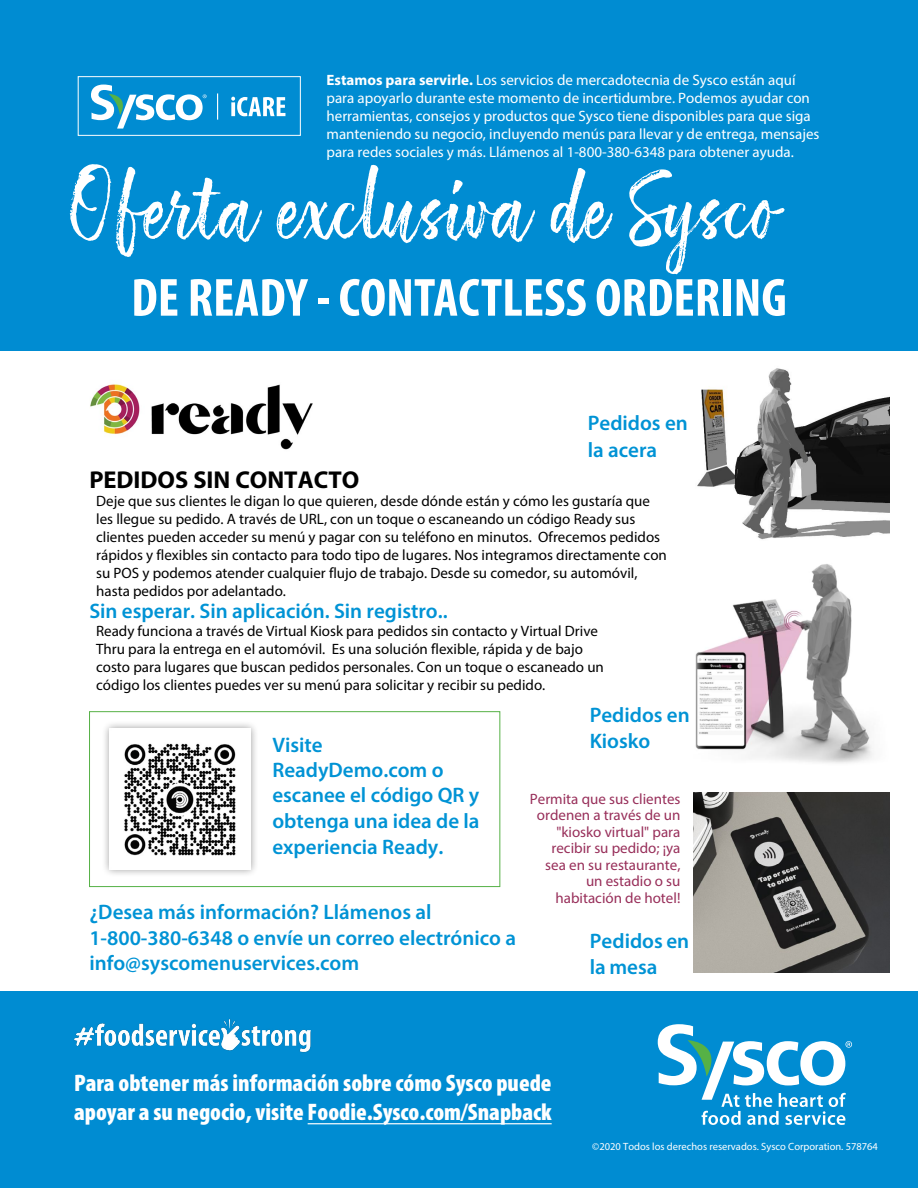
<style>
.page{position:relative;width:918px;height:1188px;background:#fff}
.page>*{position:absolute;margin:0;border:0;box-sizing:border-box;transform-origin:0 0}
.t1{font:85.95px "ATS Script";color:#fff}
.t2{font:700 condensed 54.15px "Myriad Pro";color:#fff}
.t3{font:700 24.45px "Myriad Pro";color:#000}
.t4{font:900 condensed 24px/28.8px "Myriad Pro";color:#fff}
.t5{font:600 21px/25.5px "Myriad Pro";color:#0093d5}
.t6{font:15px/18px "Myriad Pro";color:#000}
.t7{font:15px/18px "Myriad Pro";color:#fff}
.t8{font:15px/16.5px "Myriad Pro";color:#982f5a;text-align:right}
.t9{font:10.5px "Myriad Pro";color:#fff}
.s1{font-weight:700}
</style>
<div class="page">
<img style="left:695px;top:564px;width:178px;height:199px">
<div style="left:0;top:0;width:918px;height:351px;background:#008cd2"></div>
<div style="left:0;top:991px;width:918px;height:197px;background:#008cd2"></div>
<svg style="left:658px;top:1024px;width:194px;height:101px"></svg>
<hr style="left:308px;top:1123px;width:244px;height:1px;background:#fff">
<svg style="left:91px;top:85px;width:116px;height:44px"></svg>
<svg style="left:217px;top:93px;width:1px;height:27px"></svg>
<div style="left:78px;top:76px;width:223px;height:60px;border:1px solid #fff"></div>
<svg style="left:231px;top:97px;width:54px;height:19px"></svg>
<img style="left:90px;top:384px;width:223px;height:66px">
<div style="left:102px;top:721px;width:157px;height:157px;background:#000;opacity:.4"></div>
<img style="left:110px;top:729px;width:141px;height:140px">
<div style="left:89px;top:711px;width:411px;height:176px;border:1px solid #56b146"></div>
<img style="left:697px;top:368px;width:192px;height:172px">
<img style="left:693px;top:793px;width:197px;height:179px">
<img style="left:74px;top:1019px;width:237px;height:34px">
<p class="t7" style="left:327px;top:71px;width:494px"><span class="s1">Estamos para servirle.</span> Los servicios de mercadotecnia de Sysco están aquí para apoyarlo durante este momento de incertidumbre. Podemos ayudar con herramientas, consejos y productos que Sysco tiene disponibles para que siga manteniendo su negocio, incluyendo menús para llevar y de entrega, mensajes para redes sociales y más. Llámenos al 1-800-380-6348 para obtener ayuda.</p>
<h1 class="t1" style="left:70px;top:159px;width:710px">Oferta exclusiva de Sysco</h1>
<h2 class="t2" style="left:131px;top:264px;width:657px">DE READY - CONTACTLESS ORDERING</h2>
<h3 class="t5" style="left:588px;top:410px;width:102px;line-height:26.1px">Pedidos en la acera</h3>
<h3 class="t3" style="left:89px;top:464px;width:271px">PEDIDOS SIN CONTACTO</h3>
<p class="t6" style="left:96px;top:492px;width:572px">Deje que sus clientes le digan lo que quieren, desde dónde están y cómo les gustaría que les llegue su pedido. A través de URL, con un toque o escaneando un código Ready sus clientes pueden acceder su menú y pagar con su teléfono en minutos. Ofrecemos pedidos rápidos y flexibles sin contacto para todo tipo de lugares. Nos integramos directamente con su POS y podemos atender cualquier flujo de trabajo. Desde su comedor, su automóvil, hasta pedidos por adelantado.</p>
<h3 class="t5" style="left:89px;top:598px;width:360px">Sin esperar. Sin aplicación. Sin registro..</h3>
<p class="t6" style="left:96px;top:622px;width:509px">Ready funciona a través de Virtual Kiosk para pedidos sin contacto y Virtual Drive Thru para la entrega en el automóvil. Es una solución flexible, rápida y de bajo costo para lugares que buscan pedidos personales. Con un toque o escaneado un código los clientes puedes ver su menú para solicitar y recibir su pedido.</p>
<h3 class="t5" style="left:272px;top:732px;width:209px">Visite<br>ReadyDemo.com o escanee el código QR y obtenga una idea de la experiencia Ready.</h3>
<h3 class="t5" style="left:89px;top:899px;width:428px">¿Desea más información? Llámenos al<br>1-800-380-6348 o envíe un correo electrónico a info@syscomenuservices.com</h3>
<h3 class="t5" style="left:590px;top:702px;width:102px;line-height:26.1px">Pedidos en<br>Kiosko</h3>
<p class="t8" style="left:530px;top:790px;width:152px">Permita que sus clientes ordenen a través de un "kiosko virtual" para recibir su pedido; ¡ya sea en su restaurante, un estadio o su habitación de hotel!</p>
<h3 class="t5" style="left:590px;top:927px;width:101px;line-height:26.1px">Pedidos en la mesa</h3>
<h3 class="t4" style="left:74px;top:1069px;width:479px">Para obtener más información sobre cómo Sysco puede apoyar a su negocio, visite Foodie.Sysco.com/Snapback</h3>
<p class="t9" style="left:592px;top:1140px;width:287px">©2020 Todos los derechos reservados. Sysco Corporation. 578764</p>
</div>
